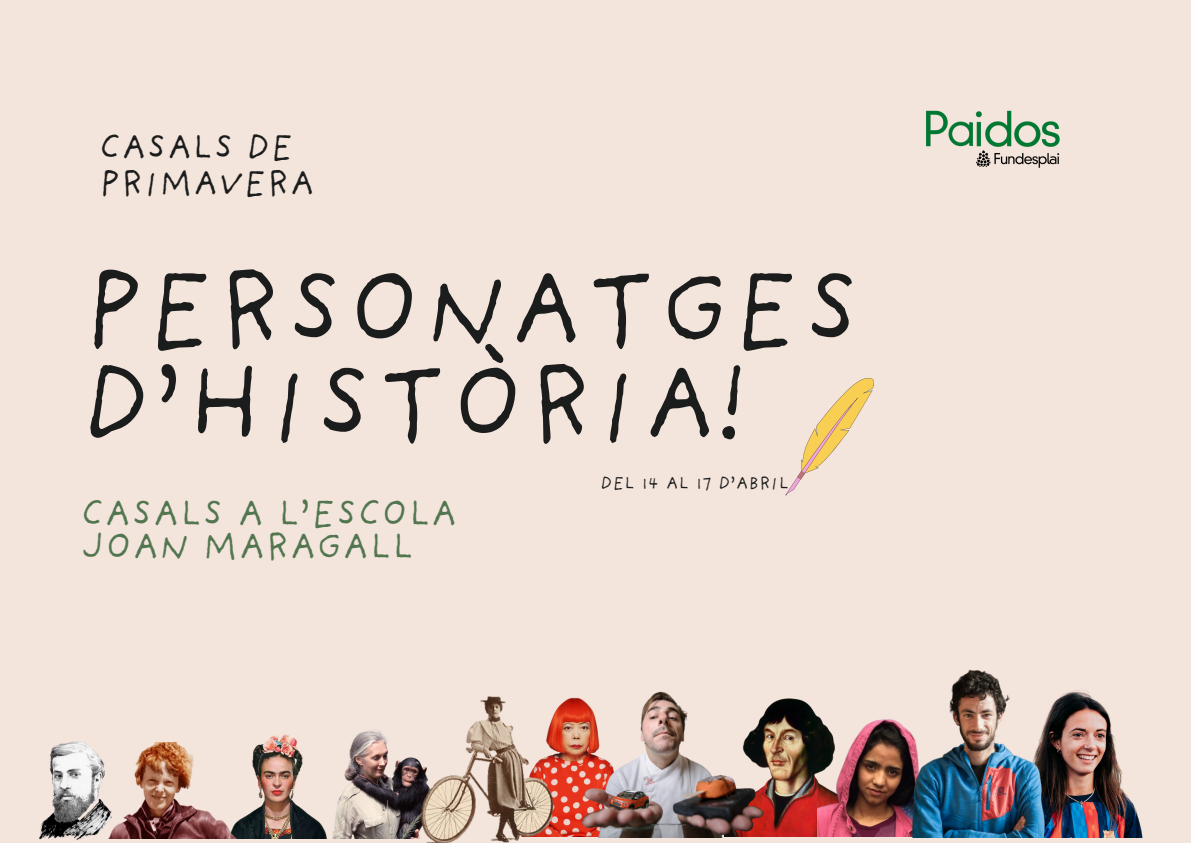
<style>
.page{position:relative;width:1191px;height:843px;background:#fff}
.page>*{position:absolute;margin:0;border:0;box-sizing:border-box;transform-origin:0 0}
.t1{font:109px/94.5px "Providence Sans Pro";color:#1b1c1c}
.t2{font:38.7px/33px "Providence Sans Pro";color:#52764f}
.t3{font:36.4px/36px "Providence Sans Pro";color:#1b1c1c}
.t4{font:18.2px "Providence Sans Pro";color:#1b1c1c}
</style>
<div class="page">
<div style="left:0;top:0;width:1190px;height:842px;background:#f3e4dc"></div>
<svg style="left:785px;top:378px;width:89px;height:117px"></svg>
<img style="left:39px;top:741px;width:113px;height:99px">
<img style="left:171px;top:734px;width:140px;height:104px">
<img style="left:311px;top:730px;width:90px;height:108px">
<img style="left:100px;top:742px;width:142px;height:95px">
<img style="left:559px;top:697px;width:20px;height:139px">
<img style="left:926px;top:110px;width:134px;height:58px">
<img style="left:789px;top:698px;width:28px;height:138px">
<img style="left:579px;top:691px;width:210px;height:145px">
<img style="left:401px;top:696px;width:158px;height:146px">
<img style="left:1051px;top:690px;width:92px;height:146px">
<img style="left:817px;top:716px;width:86px;height:120px">
<img style="left:903px;top:669px;width:148px;height:168px">
<p class="t3" style="left:99px;top:135px;width:217px">CASALS DE<br>PRIMAVERA</p>
<h2 class="t1" style="left:81px;top:279px;width:783px">PERSONATGES<br>D’HISTÒRIA!</h2>
<h1 class="t2" style="left:81px;top:502px;width:378px">CASALS A L’ESCOLA<br>JOAN MARAGALL</h1>
<p class="t4" style="left:600px;top:476px;width:190px">DEL 14 AL 17 D’ABRIL</p>
</div>
